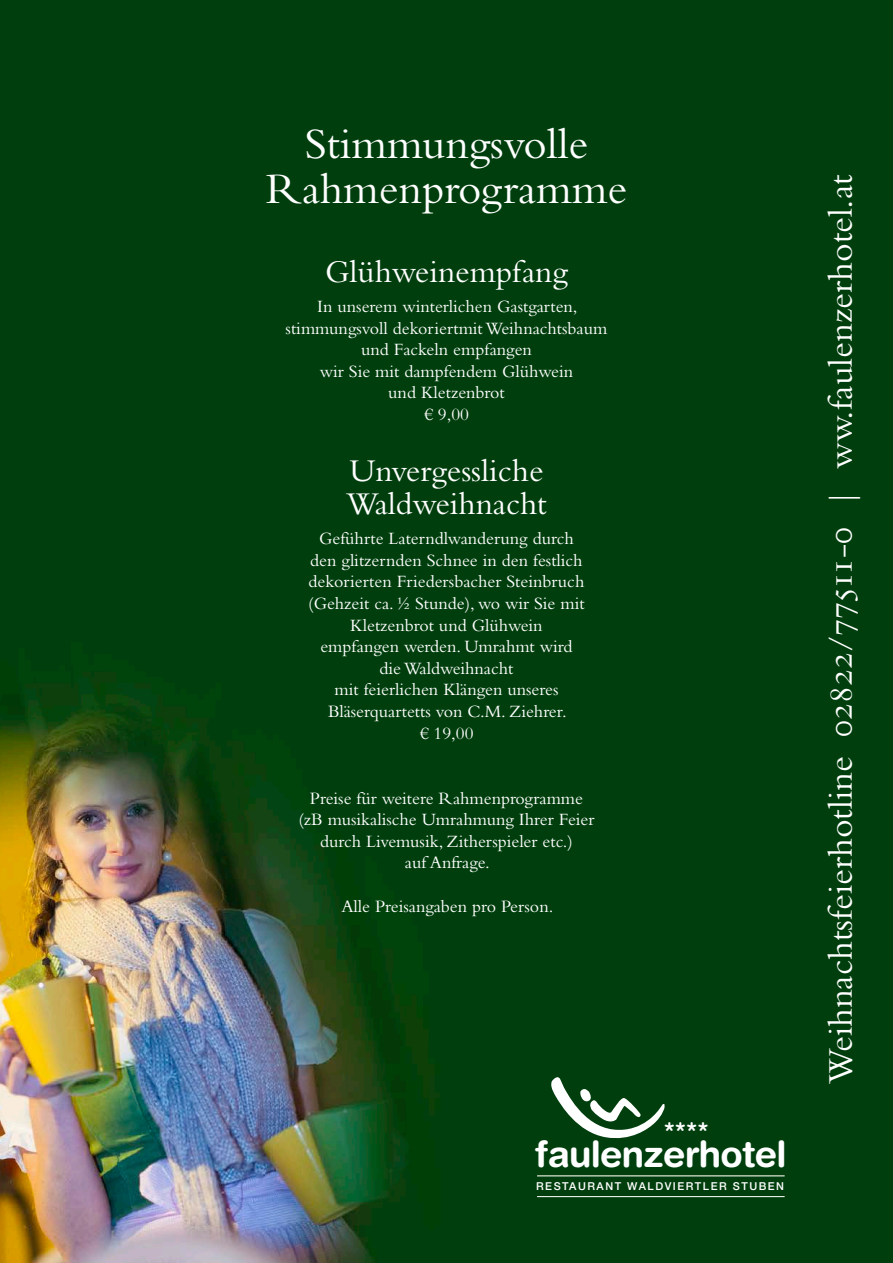
<style>
.page{position:relative;width:893px;height:1263px;background:#fff}
.page>*{position:absolute;margin:0;border:0;box-sizing:border-box;transform-origin:0 0}
.t1{font:45px/45px "Bembo Std";color:#fff;text-align:center}
.t2{font:700 36.6px "Helvetica Rounded LT Std";letter-spacing:-.02em;color:#fff}
.t3{font:36px "Bembo Std";color:#fff}
.t4{font:33px/33px "Bembo Std";color:#fff}
.t5{font:700 24.3px "Helvetica Rounded LT Std";color:#fff}
.t6{font:18px/21.6px "Bembo Std";color:#fff;text-align:center}
.t7{font:500 10.95px "Helvetica Neue LT Std";letter-spacing:.14em;color:#fff}
</style>
<div class="page">
<img style="left:0;top:0;width:893px;height:1263px">
<svg style="left:550px;top:1076px;width:115px;height:65px"></svg>
<hr style="left:537px;top:1175px;width:248px;height:1px;background:#fff">
<hr style="left:537px;top:1196px;width:248px;height:1px;background:#fff">
<h1 class="t1" style="left:266px;top:120px;width:363px">Stimmungsvolle<br>Rahmenprogramme</h1>
<h3 class="t4" style="left:325px;top:255px;width:244px">Glühweinempfang</h3>
<p class="t6" style="left:286px;top:295px;width:323px">In unserem winterlichen Gastgarten, stimmungsvoll dekoriertmit Weihnachtsbaum und Fackeln empfangen<br>wir Sie mit dampfendem Glühwein<br>und Kletzenbrot<br>€ 9,00</p>
<h3 class="t4" style="left:346px;top:454px;width:202px">Unvergessliche<br>Waldweihnacht</h3>
<p class="t6" style="left:308px;top:527px;width:278px">Geführte Laterndlwanderung durch den glitzernden Schnee in den festlich dekorierten Friedersbacher Steinbruch (Gehzeit ca. ½ Stunde), wo wir Sie mit<br>Kletzenbrot und Glühwein<br>empfangen werden. Umrahmt wird die Waldweihnacht<br>mit feierlichen Klängen unseres<br>Bläserquartetts von C.M. Ziehrer.<br>€ 19,00</p>
<p class="t6" style="left:299px;top:787px;width:297px">Preise für weitere Rahmenprogramme (zB musikalische Umrahmung Ihrer Feier durch Livemusik, Zitherspieler etc.)<br>auf Anfrage.</p>
<p class="t6" style="left:341px;top:895px;width:214px">Alle Preisangaben pro Person.</p>
<h3 class="t5" style="left:664px;top:1116px;width:47px">****</h3>
<h2 class="t2" style="left:535px;top:1132px;width:253px">faulenzerhotel</h2>
<p class="t7" style="left:536px;top:1180px;width:250px">RESTAURANT WALDVIERTLER STUBEN</p>
<h3 class="t3" style="left:819px;top:1084px;width:911px;rotate:-90deg">Weihnachtsfeierhotline 02822/77511-0 | ww.faulenzerhotel.at</h3>
</div>
